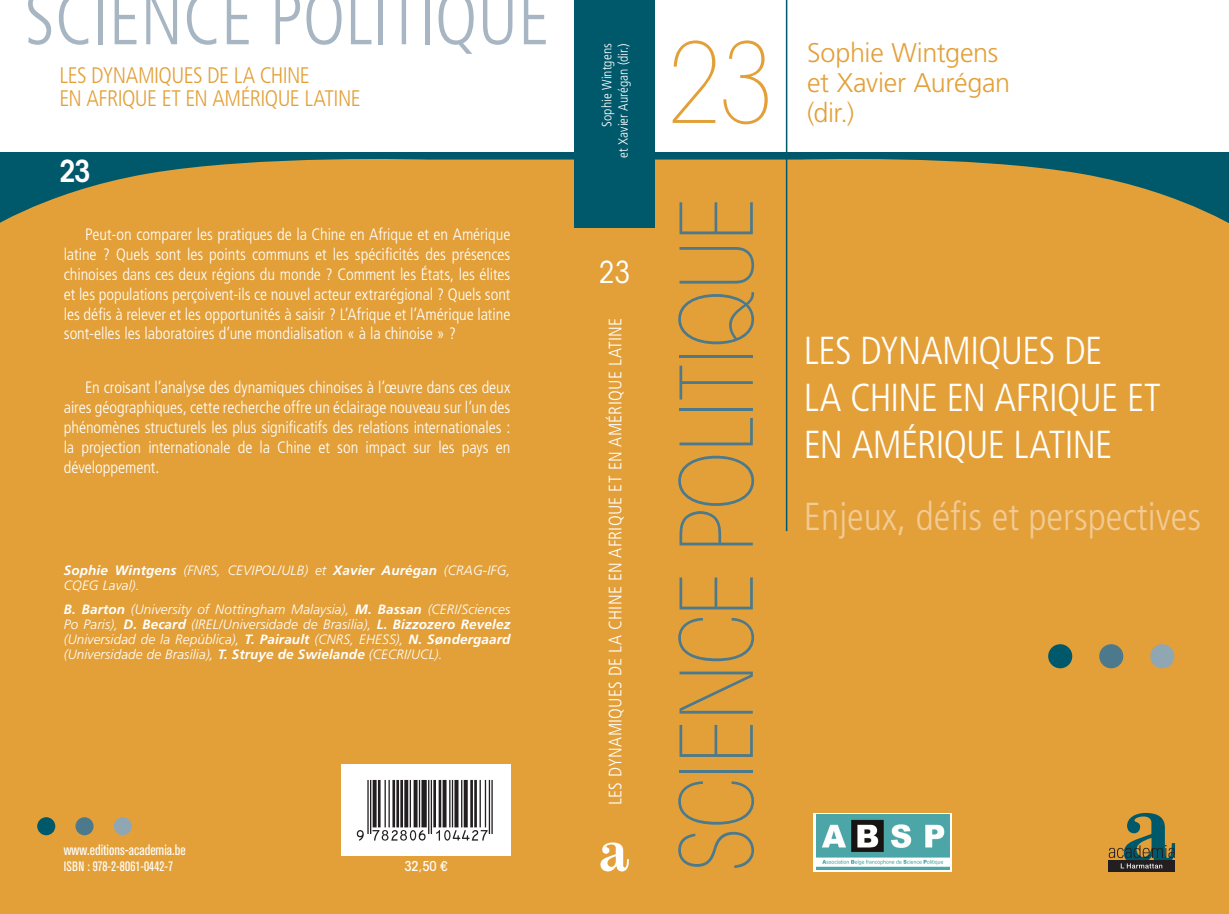
<style>
.page{position:relative;width:1229px;height:914px;background:#fff}
.page>*{position:absolute;margin:0;border:0;box-sizing:border-box;transform-origin:0 0}
.t1{font:200 condensed 109.5px "ITC Avant Garde Std";color:#e3a039}
.t2{font:200 condensed 99px "ITC Avant Garde Std";color:#4c798b;scale:.95 1}
.t3{font:300 condensed 75px "Frutiger LT Std";color:#a7b6c2;scale:.95 1}
.t4{font:300 condensed 39px/46.8px "Frutiger LT Std";letter-spacing:-.02em;color:#fff}
.t5{font:300 condensed 39px "Frutiger LT Std";color:#f2ca94}
.t6{font:condensed 30px "ITC Avant Garde Std";color:#fff}
.t7{font:600 condensed 30px "ITC Avant Garde Std";color:#fff}
.t8{font:300 27px/30px "Frutiger LT Std";letter-spacing:-.015em;color:#e3a039}
.t9{font:300 condensed 22.5px/22.5px "Frutiger LT Std";letter-spacing:-.025em;color:#e3a039}
.t10{font:300 condensed 18px "Frutiger LT Std";letter-spacing:.015em;color:#fff}
.t11{font:300 condensed 16.5px/19.8px "Frutiger LT Std";letter-spacing:-.005em;color:#fff;text-align:justify}
.t12{font:condensed 15px "Akzidenz Grotesk Pro";color:#fff}
.t13{font:italic 300 13.5px/15px "Frutiger LT Std";letter-spacing:.01em;color:#fff}
.t14{font:300 condensed 13.5px/16.5px "Frutiger LT Std";letter-spacing:.005em;color:#fff;text-align:right}
.t15{font:condensed 13.5px "Akzidenz Grotesk Pro";color:#fff}
.t16{font:500 condensed 13.5px "ITC Avant Garde Std";color:#fff}
.s1{font-weight:700}
</style>
<div class="page">
<div style="left:574px;top:228px;width:81px;height:686px;background:#e3a039"></div>
<div style="left:655px;top:155px;width:573px;height:759px;background:#e3a039"></div>
<svg style="left:0;top:155px;width:574px;height:759px;background:#d29a3c"></svg>
<div style="left:574px;top:0;width:81px;height:228px;background:#00596b"></div>
<div style="left:0;top:228px;width:574px;height:521px;background:#e3a039"></div>
<svg style="left:1108px;top:868px;width:67px;height:3px"></svg>
<svg style="left:1108px;top:813px;width:67px;height:55px;background:#7a7446"></svg>
<svg style="left:600px;top:842px;width:29px;height:29px"></svg>
<div style="left:341px;top:764px;width:169px;height:91px;background:#fff"></div>
<hr style="left:786px;top:0;width:1px;height:531px;background:#00596b">
<div style="left:1048px;top:644px;width:24px;height:24px;background:#00596b;border-radius:50%"></div>
<div style="left:1099px;top:644px;width:24px;height:24px;background:#4c798b;border-radius:50%"></div>
<div style="left:1150px;top:644px;width:24px;height:24px;background:#91a6b3;border-radius:50%"></div>
<div style="left:37px;top:817px;width:18px;height:18px;background:#00596b;border-radius:50%"></div>
<div style="left:75px;top:817px;width:19px;height:18px;background:#4c798b;border-radius:50%"></div>
<div style="left:114px;top:817px;width:18px;height:18px;background:#91a6b3;border-radius:50%"></div>
<svg style="left:813px;top:813px;width:139px;height:58px"></svg>
<img style="left:816px;top:814px;width:133px;height:55px">
<h3 class="t3" style="left:24px;top:-24px;width:554px">SCIENCE POLITIQUE</h3>
<h3 class="t9" style="left:60px;top:64px;width:303px">LES DYNAMIQUES DE LA CHINE<br>EN AFRIQUE ET EN AMÉRIQUE LATINE</h3>
<h3 class="t7" style="left:60px;top:153px;width:33px">23</h3>
<p class="t11" style="left:64px;top:225px;width:448px;text-indent:21px">Peut-on comparer les pratiques de la Chine en Afrique et en Amérique latine ? Quels sont les points communs et les spécificités des présences chinoises dans ces deux régions du monde ? Comment les États, les élites et les populations perçoivent-ils ce nouvel acteur extrarégional ? Quels sont les défis à relever et les opportunités à saisir ? L’Afrique et l’Amérique latine sont-elles les laboratoires d’une mondialisation « à la chinoise » ?</p>
<p class="t11" style="left:64px;top:378px;width:448px;text-indent:21px">En croisant l’analyse des dynamiques chinoises à l’œuvre dans ces deux aires géographiques, cette recherche offre un éclairage nouveau sur l’un des phénomènes structurels les plus significatifs des relations internationales : la projection internationale de la Chine et son impact sur les pays en développement.</p>
<p class="t13" style="left:64px;top:563px;width:448px"><span class="s1">Sophie Wintgens</span> (FNRS, CEVIPOL/ULB) et <span class="s1">Xavier Aurégan</span> (CRAG-IFG,<br>CQEG Laval).</p>
<p class="t13" style="left:64px;top:602px;width:448px;text-align:justify"><span class="s1">B. Barton</span> (University of Nottingham Malaysia), <span class="s1">M. Bassan</span> (CERI/Sciences Po Paris), <span class="s1">D. Becard</span> (IREL/Universidade de Brasília), <span class="s1">L. Bizzozero Revelez </span>(Universidad de la República), <span class="s1">T. Pairault</span> (CNRS, EHESS), <span class="s1">N. Søndergaard </span>(Universidade de Brasília), <span class="s1">T. Struye de Swielande</span> (CECRI/UCL).</p>
<p class="t12" style="left:64px;top:840px;width:123px">www.editions-academia.be</p>
<p class="t15" style="left:64px;top:858px;width:111px">ISBN : 978-2-8061-0442-7</p>
<p class="t16" style="left:404px;top:858px;width:45px">32,50 €</p>
<p class="t14" style="left:598px;top:158px;width:116px;rotate:-90deg">Sophie Wintgens<br>et Xavier Aurégan (dir.)</p>
<h3 class="t6" style="left:599px;top:254px;width:33px">23</h3>
<p class="t10" style="left:605px;top:805px;width:489px;rotate:-90deg">LES DYNAMIQUES DE LA CHINE EN AFRIQUE ET EN AMÉRIQUE LATINE</p>
<h1 class="t1" style="left:669px;top:20px;width:106px">23</h1>
<h2 class="t2" style="left:659px;top:871px;width:710px;rotate:-90deg">SCIENCE POLITIQUE</h2>
<h3 class="t8" style="left:807px;top:38px;width:204px">Sophie Wintgens et Xavier Aurégan (dir.)</h3>
<h3 class="t4" style="left:804px;top:328px;width:358px">LES DYNAMIQUES DE<br>LA CHINE EN AFRIQUE ET<br>EN AMÉRIQUE LATINE</h3>
<h3 class="t5" style="left:804px;top:494px;width:399px">Enjeux, défis et perspectives</h3>
</div>
